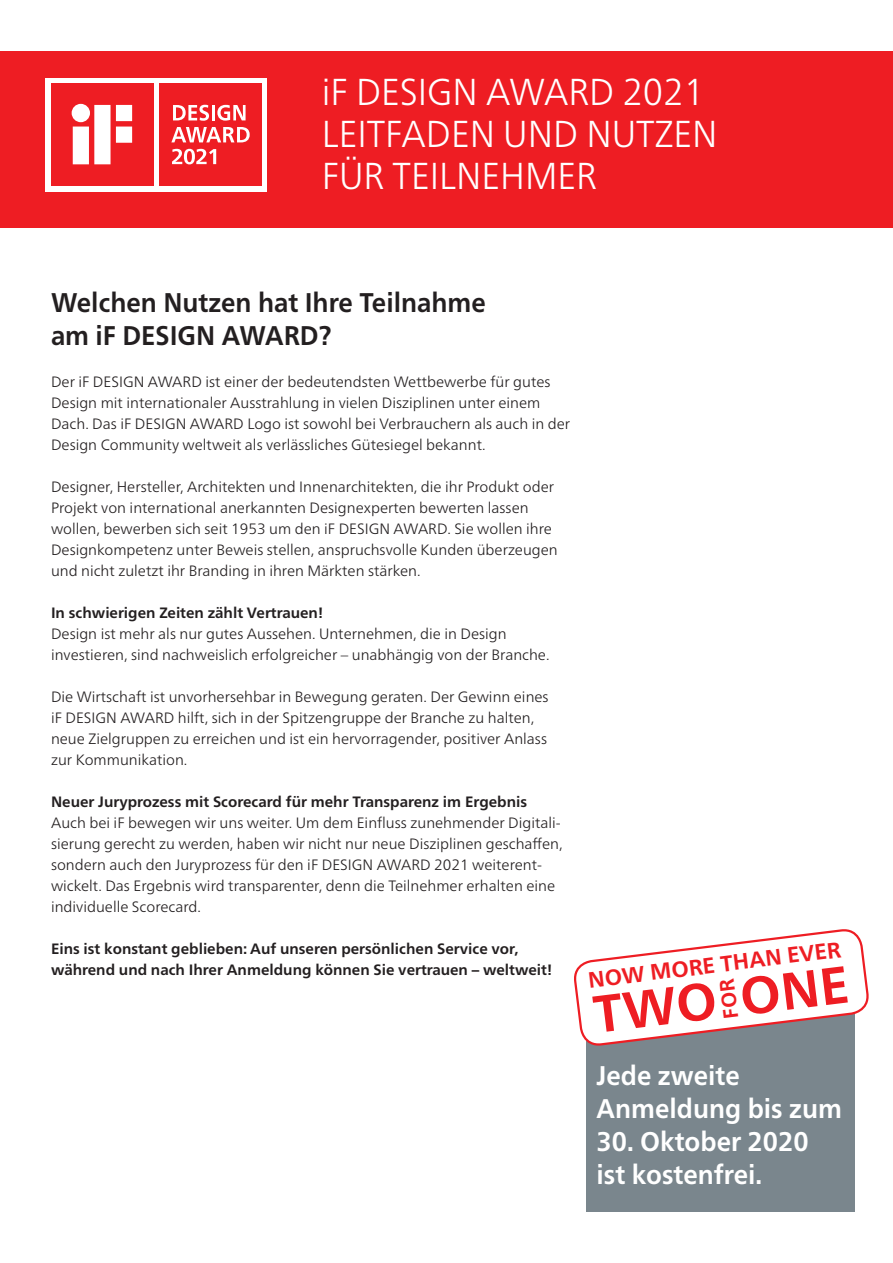
<style>
.page{position:relative;width:893px;height:1263px;background:#fff}
.page>*{position:absolute;margin:0;border:0;box-sizing:border-box;transform-origin:0 0}
.t1{font:700 52.2px "Frutiger Neue LT Pro";color:#ee1d23}
.t2{font:300 37.5px/42px "Frutiger Neue LT Pro";color:#fff;scale:.95 1}
.t3{font:700 27px/33px "Frutiger Neue LT Pro";color:#fff;scale:.95 1}
.t4{font:700 27px/33px "Frutiger Neue LT Pro";color:#231f20;scale:.95 1}
.t5{font:700 22.2px "Frutiger Neue LT Pro";color:#ee1d23}
.t6{font:300 15px/21px "Frutiger Neue LT Pro";color:#231f20}
.t7{font:700 15px/21px "Frutiger Neue LT Pro";color:#231f20}
</style>
<div class="page">
<div style="left:0;top:51px;width:893px;height:176px;background:#ee1d23"></div>
<div style="left:46px;top:78px;width:221px;height:113px;background:#fff"></div>
<div style="left:51px;top:83px;width:103px;height:103px;background:#ee1d23"></div>
<svg style="left:72px;top:104px;width:60px;height:60px"></svg>
<div style="left:159px;top:83px;width:103px;height:103px;background:#ee1d23"></div>
<svg style="left:173px;top:105px;width:36px;height:16px"></svg>
<hr style="left:212px;top:105px;width:3px;height:15px;background:#fff">
<svg style="left:217px;top:105px;width:29px;height:16px"></svg>
<svg style="left:171px;top:127px;width:79px;height:15px"></svg>
<svg style="left:172px;top:149px;width:44px;height:15px"></svg>
<div style="left:586px;top:1011px;width:268px;height:201px;background:#7a868d"></div>
<svg style="left:574px;top:929px;width:295px;height:117px"></svg>
<h2 class="t2" style="left:322px;top:71px;width:404px">iF DESIGN AWARD 2021<br>Leitfaden</h2>
<h2 class="t2" style="left:503px;top:113px;width:200px">und Nutzen</h2>
<h2 class="t2" style="left:322px;top:155px;width:94px">für Teilne</h2>
<h2 class="t2" style="left:500px;top:155px;width:80px">hmer</h2>
<h3 class="t4" style="left:51px;top:286px;width:459px">Welchen Nutzen hat Ihre Teilnahme am iF DESIGN AWARD?</h3>
<p class="t6" style="left:51px;top:371px;width:521px">Der iF DESIGN AWARD ist einer der bedeutendsten Wettbewerbe für gutes Design mit internationaler Ausstrahlung in vielen Disziplinen unter einem Dach. Das iF DESIGN AWARD Logo ist sowohl bei Verbrauchern als auch in der Design Community weltweit als verlässliches Gütesiegel bekannt.</p>
<p class="t6" style="left:51px;top:476px;width:508px">Designer, Hersteller, Architekten und Innenarchitekten, die ihr Produkt oder Projekt von international anerkannten Designexperten bewerten lassen wollen, bewerben sich seit 1953 um den iF DESIGN AWARD. Sie wollen ihre Designkompetenz unter Beweis stellen, anspruchsvolle Kunden überzeugen und nicht zuletzt ihr Branding in ihren Märkten stärken.</p>
<p class="t7" style="left:51px;top:602px;width:274px">In schwierigen Zeiten zählt Vertrauen!</p>
<p class="t6" style="left:51px;top:623px;width:500px">Design ist mehr als nur gutes Aussehen. U nternehmen, die in Design investieren, sind nachweislich erfolgreicher – unabhängig von der Branche.</p>
<p class="t6" style="left:51px;top:686px;width:499px">Die Wirtschaft ist unvorhersehbar in Bewegung geraten. Der Gewinn eines iF DESIGN AWARD hilft, sich in der Spitzengruppe der Branche zu halten, neue Zielgruppen zu erreichen und ist ein hervorragender, positiver Anlass zur Kommunikation.</p>
<p class="t7" style="left:51px;top:791px;width:478px">Neuer Juryprozess mit Scorecard für mehr Transparenz im Ergebnis</p>
<p class="t6" style="left:51px;top:812px;width:513px">Auch bei iF bewegen wir uns weiter. U m dem Einfluss zunehmender Digitali&shy;sierung gerecht zu werden, haben wir nicht nur neue Disziplinen geschaffen, sondern auch den Juryprozess für den iF DESIGN AWARD 2021 weiterent&shy;wickelt. Das Ergebnis wird transparenter, denn die Teilnehmer erhalten eine individuelle Scorecard.</p>
<p class="t7" style="left:51px;top:938px;width:503px">Eins ist konstant geblieben: Auf unseren persönlichen Service vor, während und nach Ihrer Anmeldung können Sie vertrauen – weltweit!</p>
<h3 class="t5" style="left:587px;top:967px;width:256px;rotate:-7deg">NOW MORE THAN EVER</h3>
<h1 class="t1" style="left:590px;top:984px;width:259px;rotate:-7deg">Two ONE</h1>
<h3 class="t3" style="left:597px;top:1059px;width:260px">Jede zweite<br>Anmeldung bis zum</h3>
<h3 class="t3" style="left:597px;top:1125px;width:225px">30. Oktober 2020 ist kostenfrei.</h3>
</div>
